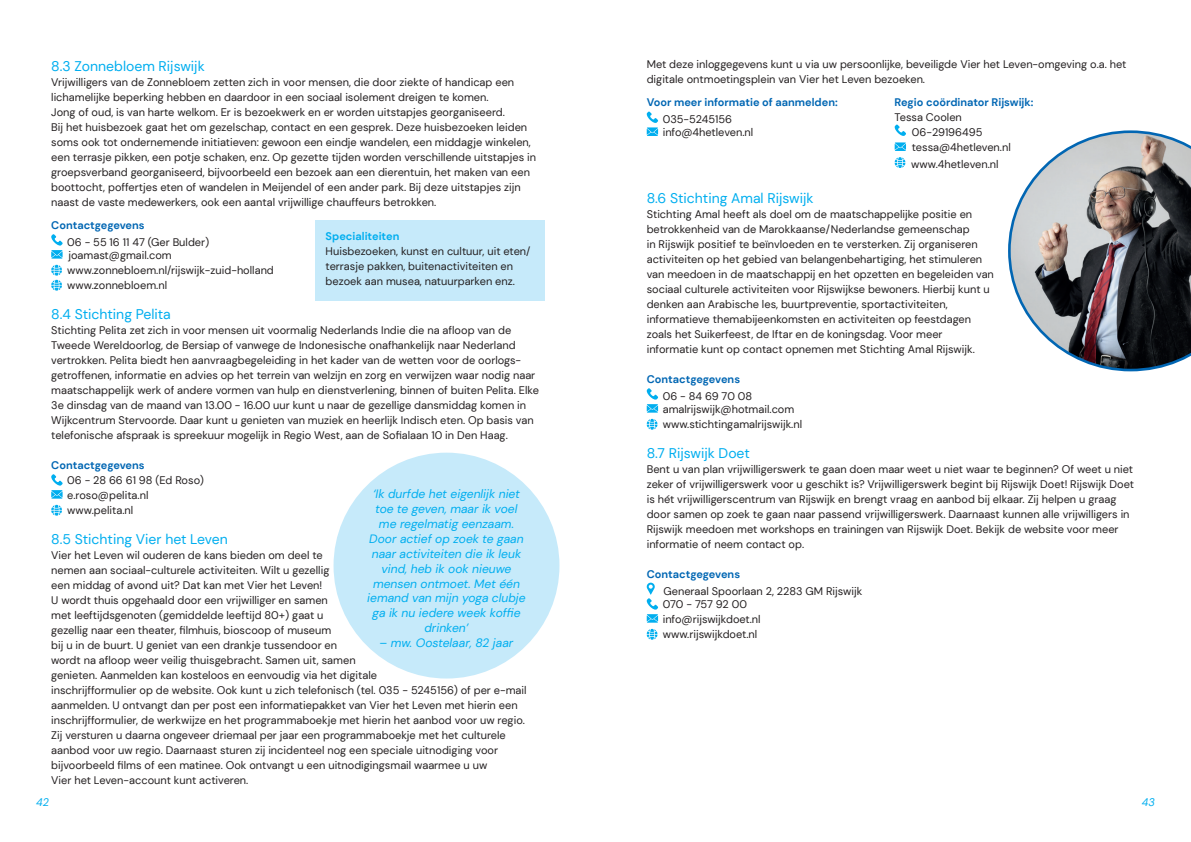
<style>
.page{position:relative;width:1191px;height:842px;background:#fff}
.page>*{position:absolute;margin:0;border:0;box-sizing:border-box;transform-origin:0 0}
.t1{font:14px "DM Sans";color:#00aeef}
.t2{font:italic 12.1px/14.9px "DM Sans";color:#00aeef;text-align:center}
.t3{font:11px/15px "DM Sans";color:#231f20}
.t4{font:700 11px "DM Sans";color:#0166b3}
.t5{font:700 11px "DM Sans";color:#00aeef}
.t6{font:italic 11px "DM Sans";color:#00aeef}
</style>
<div class="page">
<svg style="left:51px;top:234px;width:12px;height:25px"></svg>
<svg style="left:51px;top:265px;width:11px;height:26px"></svg>
<svg style="left:51px;top:474px;width:12px;height:25px"></svg>
<svg style="left:51px;top:505px;width:11px;height:11px"></svg>
<svg style="left:646px;top:111px;width:12px;height:25px"></svg>
<svg style="left:894px;top:124px;width:12px;height:27px"></svg>
<svg style="left:894px;top:157px;width:11px;height:11px"></svg>
<svg style="left:646px;top:388px;width:12px;height:25px"></svg>
<svg style="left:646px;top:419px;width:11px;height:11px"></svg>
<svg style="left:646px;top:583px;width:12px;height:40px"></svg>
<svg style="left:646px;top:629px;width:11px;height:11px"></svg>
<div style="left:315px;top:220px;width:229px;height:81px;background:#c6eafa"></div>
<svg style="left:1008px;top:130px;width:183px;height:241px"></svg>
<div style="left:333px;top:453px;width:226px;height:225px;background:#c6eafa;border-radius:50%"></div>
<p class="t1" style="left:51px;top:57px;width:155px">8.3 Zonnebloem Rijswijk</p>
<p class="t3" style="left:51px;top:74px;width:486px">Vrijwilligers van de Zonnebloem zetten zich in voor mensen, die door ziekte of handicap een lichamelijke beperking hebben en daardoor in een sociaal isolement dreigen te komen.<br>Jong of oud, is van harte welkom. Er is bezoekwerk en er worden uitstapjes georganiseerd.<br>Bij het huisbezoek gaat het om gezelschap, contact en een gesprek. Deze huisbezoeken leiden soms ook tot ondernemende initiatieven: gewoon een eindje wandelen, een middagje winkelen, een terrasje pikken, een potje schaken, enz. Op gezette tijden worden verschillende uitstapjes in groepsverband georganiseerd, bijvoorbeeld een bezoek aan een dierentuin, het maken van een boottocht, poffertjes eten of wandelen in Meijendel of een ander park. Bij deze uitstapjes zijn naast de vaste medewerkers, ook een aantal vrijwillige chauffeurs betrokken.</p>
<p class="t4" style="left:51px;top:218px;width:95px">Contactgegevens</p>
<p class="t3" style="left:67px;top:235px;width:144px;line-height:13px">06 - 55 16 11 47 (Ger Bulder) joamast@gmail.com</p>
<p class="t3" style="left:67px;top:262px;width:208px">www.zonnebloem.nl/rijswijk-zuid-holland www.zonnebloem.nl</p>
<p class="t1" style="left:51px;top:305px;width:121px">8.4 Stichting Pelita</p>
<p class="t3" style="left:51px;top:322px;width:489px">Stichting Pelita zet zich in voor mensen uit voormalig Nederlands Indie die na afloop van de Tweede Wereldoorlog, de Bersiap of vanwege de Indonesische onafhankelijk naar Nederland vertrokken. Pelita biedt hen aanvraagbegeleiding in het kader van de wetten voor de oorlogs&shy;getroffenen, informatie en advies op het terrein van welzijn en zorg en verwijzen waar nodig naar maatschappelijk werk of andere vormen van hulp en dienstverlening, binnen of buiten Pelita. Elke 3e dinsdag van de maand van 13.00 - 16.00 uur kunt u naar de gezellige dansmiddag komen in Wijkcentrum Stervoorde. Daar kunt u genieten van muziek en heerlijk Indisch eten. Op basis van telefonische afspraak is spreekuur mogelijk in Regio West, aan de Sofialaan 10 in Den Haag.</p>
<p class="t4" style="left:51px;top:458px;width:95px">Contactgegevens</p>
<p class="t3" style="left:67px;top:472px;width:138px">06 - 28 66 61 98 (Ed Roso) e.roso@pelita.nl www.pelita.nl</p>
<p class="t1" style="left:51px;top:530px;width:178px">8.5 Stichting Vier het Leven</p>
<p class="t3" style="left:51px;top:547px;width:477px">Vier het Leven wil ouderen de kans bieden om deel te<br>nemen aan sociaal-culturele activiteiten. Wilt u gezellig<br>een middag of avond uit? Dat kan met Vier het Leven!<br>U wordt thuis opgehaald door een vrijwilliger en samen<br>met leeftijdsgenoten (gemiddelde leeftijd 80+) gaat u<br>gezellig naar een theater, filmhuis, bioscoop of museum<br>bij u in de buurt. U geniet van een drankje tussendoor en<br>wordt na afloop weer veilig thuisgebracht. Samen uit, samen<br>genieten. Aanmelden kan kosteloos en eenvoudig via het digitale<br>inschrijfformulier op de website. Ook kunt u zich telefonisch (tel. 035 - 5245156) of per e-mail aanmelden. U ontvangt dan per post een informatiepakket van Vier het Leven met hierin een inschrijfformulier, de werkwijze en het programmaboekje met hierin het aanbod voor uw regio.<br>Zij versturen u daarna ongeveer driemaal per jaar een programmaboekje met het culturele aanbod voor uw regio. Daarnaast sturen zij incidenteel nog een speciale uitnodiging voor bijvoorbeeld films of een matinee. Ook ontvangt u een uitnodigingsmail waarmee u uw<br>Vier het Leven-account kunt activeren.</p>
<p class="t5" style="left:325px;top:229px;width:75px">Specialiteiten</p>
<p class="t3" style="left:325px;top:244px;width:206px">Huisbezoeken, kunst en cultuur, uit eten/ terrasje pakken, buitenactiviteiten en bezoek aan musea, natuurparken enz.</p>
<p class="t2" style="left:367px;top:486px;width:160px">‘Ik durfde het eigenlijk niet toe te geven, maar ik voel me regelmatig eenzaam.<br>Door actief op zoek te gaan naar activiteiten die ik leuk vind, heb ik ook nieuwe mensen ontmoet. Met één iemand van mijn yoga clubje ga ik nu iedere week koffie drinken’</p>
<p class="t2" style="left:379px;top:635px;width:135px">– mw. Oostelaar, 82 jaar</p>
<p class="t3" style="left:646px;top:56px;width:481px">Met deze inloggegevens kunt u via uw persoonlijke, beveiligde Vier het Leven-omgeving o.a. het digitale ontmoetingsplein van Vier het Leven bezoeken.</p>
<p class="t4" style="left:646px;top:95px;width:192px">Voor meer informatie of aanmelden:</p>
<p class="t3" style="left:662px;top:113px;width:92px;line-height:13px">035-5245156 info@4hetleven.nl</p>
<p class="t4" style="left:894px;top:95px;width:140px">Regio coördinator Rijswijk:</p>
<p class="t3" style="left:912px;top:110px;width:100px;text-indent:-17px">Tessa Coolen<br>06-29196495 tessa@4hetleven.nl</p>
<p class="t3" style="left:911px;top:157px;width:89px">www.4hetleven.nl</p>
<p class="t1" style="left:646px;top:189px;width:168px">8.6 Stichting Amal Rijswijk</p>
<p class="t3" style="left:646px;top:206px;width:349px">Stichting Amal heeft als doel om de maatschappelijke positie en betrokkenheid van de Marokkaanse/Nederlandse gemeenschap<br>in Rijswijk positief te beïnvloeden en te versterken. Zij organiseren activiteiten op het gebied van belangenbehartiging, het stimuleren van meedoen in de maatschappij en het opzetten en begeleiden van sociaal culturele activiteiten voor Rijswijkse bewoners. Hierbij kunt u denken aan Arabische les, buurtpreventie, sportactiviteiten, informatieve themabijeenkomsten en activiteiten op feestdagen zoals het Suikerfeest, de Iftar en de koningsdag. Voor meer informatie kunt op contact opnemen met Stichting Amal Rijswijk.</p>
<p class="t4" style="left:646px;top:372px;width:95px">Contactgegevens</p>
<p class="t3" style="left:662px;top:389px;width:133px;line-height:13px">06 - 84 69 70 08 amalrijswijk@hotmail.com</p>
<p class="t3" style="left:662px;top:416px;width:141px">www.stichtingamalrijswijk.nl</p>
<p class="t1" style="left:646px;top:444px;width:105px">8.7 Rijswijk Doet</p>
<p class="t3" style="left:646px;top:461px;width:489px">Bent u van plan vrijwilligerswerk te gaan doen maar weet u niet waar te beginnen? Of weet u niet zeker of vrijwilligerswerk voor u geschikt is? Vrijwilligerswerk begint bij Rijswijk Doet! Rijswijk Doet is hét vrijwilligerscentrum van Rijswijk en brengt vraag en aanbod bij elkaar. Zij helpen u graag door samen op zoek te gaan naar passend vrijwilligerswerk. Daarnaast kunnen alle vrijwilligers in Rijswijk meedoen met workshops en trainingen van Rijswijk Doet. Bekijk de website voor meer informatie of neem contact op.</p>
<p class="t4" style="left:646px;top:567px;width:95px">Contactgegevens</p>
<p class="t3" style="left:662px;top:584px;width:201px;line-height:13px">Generaal Spoorlaan 2, 2283 GM Rijswijk<br>070 - 757 92 00</p>
<p class="t3" style="left:662px;top:611px;width:99px">info@rijswijkdoet.nl www.rijswijkdoet.nl</p>
<p class="t6" style="left:36px;top:795px;width:14px">42</p>
<p class="t6" style="left:1141px;top:795px;width:15px">43</p>
</div>
